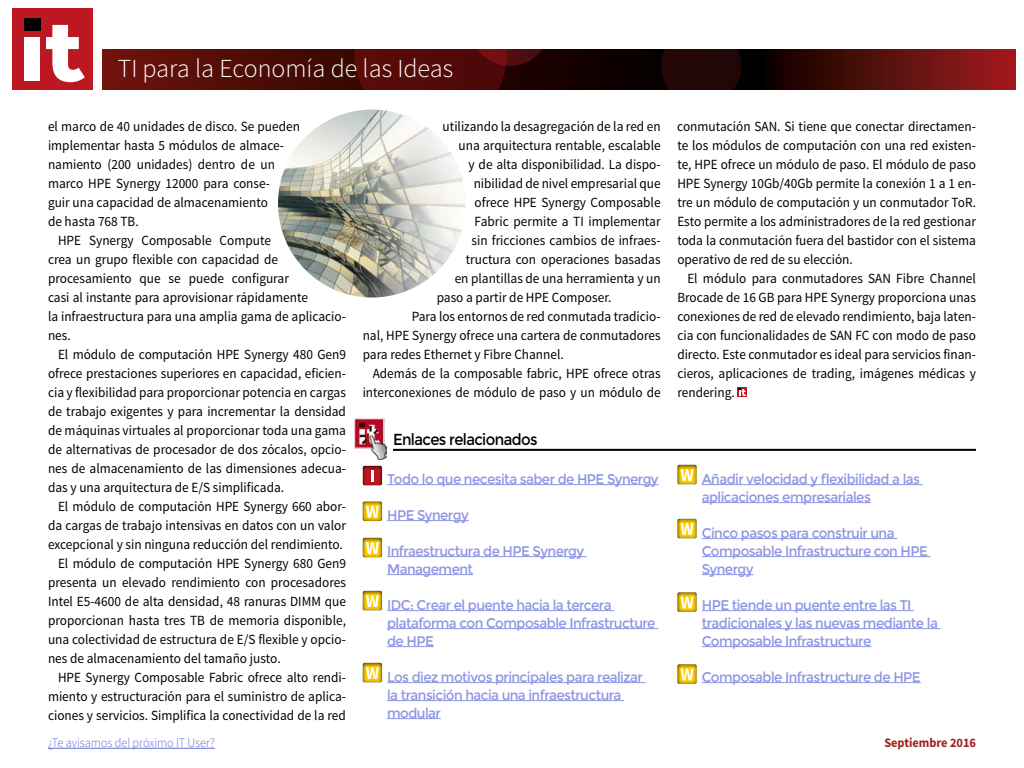
<style>
.page{position:relative;width:1024px;height:768px;background:#fff}
.page>*{position:absolute;margin:0;border:0;box-sizing:border-box;transform-origin:0 0}
.t1{font:300 26px "Source Sans Pro";color:#fff}
.t2{font:16px "Montserrat";letter-spacing:-.04em;color:#000;scale:.92 1}
.t3{font:14px/19px "Source Sans Pro";color:#000;text-align:justify;scale:.95 1}
.t4{font:14px/18px "Montserrat";letter-spacing:-.04em;color:#8d95e4;scale:.96 1}
.t5{font:300 13px "Source Sans Pro";letter-spacing:-.005em;color:#616cda;scale:.95 1}
.t6{font:700 13px "Source Sans Pro";letter-spacing:-.005em;color:#a0211f;scale:.95 1}
</style>
<div class="page">
<svg style="left:102px;top:49px;width:914px;height:41px;background:#460b07"></svg>
<svg style="left:355px;top:49px;width:195px;height:41px;background:#490808"></svg>
<div style="left:661px;top:49px;width:80px;height:41px;background:#230707"></div>
<div style="left:12px;top:9px;width:80px;height:81px;background:#bd1822"></div>
<div style="left:24px;top:19px;width:17px;height:12px;background:#000"></div>
<div style="left:25px;top:37px;width:15px;height:44px;background:#fff"></div>
<svg style="left:46px;top:25px;width:39px;height:57px"></svg>
<hr style="left:48px;top:748px;width:167px;height:1px;background:#616cda">
<svg style="left:737px;top:387px;width:10px;height:10px"></svg>
<svg style="left:739px;top:388px;width:7px;height:8px"></svg>
<hr style="left:702px;top:484px;width:221px;height:1px;background:#8d95e4">
<hr style="left:702px;top:502px;width:169px;height:1px;background:#8d95e4">
<hr style="left:702px;top:538px;width:195px;height:1px;background:#8d95e4">
<hr style="left:702px;top:556px;width:228px;height:1px;background:#8d95e4">
<hr style="left:702px;top:574px;width:51px;height:1px;background:#8d95e4">
<hr style="left:702px;top:610px;width:212px;height:1px;background:#8d95e4">
<hr style="left:702px;top:628px;width:239px;height:1px;background:#8d95e4">
<hr style="left:702px;top:646px;width:169px;height:1px;background:#8d95e4">
<hr style="left:702px;top:682px;width:219px;height:1px;background:#8d95e4">
<hr style="left:387px;top:484px;width:272px;height:1px;background:#8d95e4">
<hr style="left:387px;top:520px;width:82px;height:1px;background:#8d95e4">
<hr style="left:387px;top:556px;width:200px;height:1px;background:#8d95e4">
<hr style="left:387px;top:574px;width:86px;height:1px;background:#8d95e4">
<hr style="left:387px;top:610px;width:227px;height:1px;background:#8d95e4">
<hr style="left:387px;top:628px;width:271px;height:1px;background:#8d95e4">
<hr style="left:387px;top:646px;width:47px;height:1px;background:#8d95e4">
<hr style="left:387px;top:682px;width:258px;height:1px;background:#8d95e4">
<hr style="left:387px;top:700px;width:237px;height:1px;background:#8d95e4">
<hr style="left:387px;top:718px;width:54px;height:1px;background:#8d95e4">
<hr style="left:393px;top:449px;width:583px;height:2px;background:#000">
<img style="left:355px;top:418px;width:32px;height:40px">
<svg style="left:362px;top:458px;width:30px;height:28px"></svg>
<svg style="left:371px;top:470px;width:3px;height:12px"></svg>
<svg style="left:362px;top:501px;width:30px;height:21px"></svg>
<svg style="left:366px;top:506px;width:13px;height:12px"></svg>
<svg style="left:362px;top:537px;width:30px;height:21px"></svg>
<svg style="left:366px;top:542px;width:13px;height:12px"></svg>
<svg style="left:362px;top:590px;width:30px;height:21px"></svg>
<svg style="left:366px;top:595px;width:13px;height:12px"></svg>
<svg style="left:362px;top:662px;width:30px;height:21px"></svg>
<svg style="left:366px;top:667px;width:13px;height:12px"></svg>
<svg style="left:677px;top:664px;width:29px;height:20px"></svg>
<svg style="left:681px;top:669px;width:13px;height:11px"></svg>
<svg style="left:677px;top:464px;width:29px;height:21px"></svg>
<svg style="left:681px;top:469px;width:13px;height:12px"></svg>
<svg style="left:677px;top:518px;width:29px;height:21px"></svg>
<svg style="left:681px;top:523px;width:13px;height:12px"></svg>
<svg style="left:677px;top:592px;width:29px;height:20px"></svg>
<svg style="left:681px;top:597px;width:13px;height:11px"></svg>
<img style="left:278px;top:110px;width:188px;height:188px;border-radius:94px">
<h1 class="t1" style="left:118px;top:52px;width:337px">TI para la Economía de las Ideas</h1>
<p class="t3" style="left:48px;top:117px;width:267px">el marco de 40 unidades de disco. Se pueden</p>
<p class="t3" style="left:48px;top:136px;width:250px">implementar hasta 5 módulos de almace-</p>
<p class="t3" style="left:48px;top:155px;width:240px">namiento (200 unidades) dentro de un</p>
<p class="t3" style="left:48px;top:174px;width:235px">marco HPE Synergy 12000 para conse-</p>
<p class="t3" style="left:48px;top:193px;width:233px">guir una capacidad de almacenamiento</p>
<p class="t3" style="left:48px;top:212px;width:97px">de hasta 768 TB.</p>
<p class="t3" style="left:58px;top:231px;width:226px">HPE Synergy Composable Compute</p>
<p class="t3" style="left:48px;top:250px;width:244px">crea un grupo flexible con capacidad de</p>
<p class="t3" style="left:48px;top:269px;width:255px">procesamiento que se puede configurar</p>
<p class="t3" style="left:48px;top:288px;width:275px">casi al instante para aprovisionar rápidamente</p>
<p class="t3" style="left:48px;top:307px;width:315px">la infraestructura para una amplia gama de aplicacio-</p>
<p class="t3" style="left:48px;top:326px;width:25px">nes.</p>
<p class="t3" style="left:58px;top:345px;width:305px">El módulo de computación HPE Synergy 480 Gen9</p>
<p class="t3" style="left:48px;top:364px;width:315px">ofrece prestaciones superiores en capacidad, eficien-</p>
<p class="t3" style="left:48px;top:383px;width:315px">cia y flexibilidad para proporcionar potencia en cargas</p>
<p class="t3" style="left:48px;top:402px;width:315px">de trabajo exigentes y para incrementar la densidad</p>
<p class="t3" style="left:48px;top:421px;width:315px">de máquinas virtuales al proporcionar toda una gama</p>
<p class="t3" style="left:48px;top:440px;width:315px">de alternativas de procesador de dos zócalos, opcio-</p>
<p class="t3" style="left:48px;top:459px;width:315px">nes de almacenamiento de las dimensiones adecua-</p>
<p class="t3" style="left:48px;top:478px;width:250px">das y una arquitectura de E/S simplificada.</p>
<p class="t3" style="left:58px;top:497px;width:305px">El módulo de computación HPE Synergy 660 abor-</p>
<p class="t3" style="left:48px;top:516px;width:315px">da cargas de trabajo intensivas en datos con un valor</p>
<p class="t3" style="left:48px;top:535px;width:312px">excepcional y sin ninguna reducción del rendimiento.</p>
<p class="t3" style="left:58px;top:554px;width:305px">El módulo de computación HPE Synergy 680 Gen9</p>
<p class="t3" style="left:48px;top:573px;width:315px">presenta un elevado rendimiento con procesadores</p>
<p class="t3" style="left:48px;top:592px;width:315px">Intel E5-4600 de alta densidad, 48 ranuras DIMM que</p>
<p class="t3" style="left:48px;top:611px;width:315px">proporcionan hasta tres TB de memoria disponible,</p>
<p class="t3" style="left:48px;top:630px;width:315px">una colectividad de estructura de E/S flexible y opcio-</p>
<p class="t3" style="left:48px;top:649px;width:246px">nes de almacenamiento del tamaño justo.</p>
<p class="t3" style="left:58px;top:668px;width:305px">HPE Synergy Composable Fabric ofrece alto rendi-</p>
<p class="t3" style="left:48px;top:687px;width:315px">miento y estructuración para el suministro de aplica-</p>
<p class="t3" style="left:48px;top:706px;width:315px">ciones y servicios. Simplifica la conectividad de la red</p>
<p class="t3" style="left:443px;top:117px;width:231px">utilizando la desagregación de la red en</p>
<p class="t3" style="left:459px;top:136px;width:214px">una arquitectura rentable, escalable</p>
<p class="t3" style="left:469px;top:155px;width:204px">y de alta disponibilidad. La dispo-</p>
<p class="t3" style="left:474px;top:174px;width:198px">nibilidad de nivel empresarial que</p>
<p class="t3" style="left:475px;top:193px;width:197px">ofrece HPE Synergy Composable</p>
<p class="t3" style="left:475px;top:212px;width:197px">Fabric permite a TI implementar</p>
<p class="t3" style="left:472px;top:231px;width:200px">sin fricciones cambios de infraes-</p>
<p class="t3" style="left:466px;top:250px;width:207px">tructura con operaciones basadas</p>
<p class="t3" style="left:455px;top:269px;width:218px">en plantillas de una herramienta y un</p>
<p class="t3" style="left:437px;top:288px;width:186px">paso a partir de HPE Composer.</p>
<p class="t3" style="left:412px;top:307px;width:264px">Para los entornos de red conmutada tradicio-</p>
<p class="t3" style="left:363px;top:326px;width:315px">nal, HPE Synergy ofrece una cartera de conmutadores</p>
<p class="t3" style="left:363px;top:345px;width:213px">para redes Ethernet y Fibre Channel.</p>
<p class="t3" style="left:373px;top:364px;width:305px">Además de la composable fabric, HPE ofrece otras</p>
<p class="t3" style="left:363px;top:383px;width:315px">interconexiones de módulo de paso y un módulo de</p>
<p class="t2" style="left:393px;top:430px;width:159px">Enlaces relacionados</p>
<p class="t4" style="left:387px;top:470px;width:284px">Todo lo que necesita saber de HPE Synergy</p>
<p class="t4" style="left:387px;top:506px;width:87px">HPE Synergy</p>
<p class="t4" style="left:387px;top:542px;width:207px">Infraestructura de HPE Synergy<br>Management</p>
<p class="t4" style="left:387px;top:596px;width:281px">IDC: Crear el puente hacia la tercera plataforma con Composable Infrastructure de HPE</p>
<p class="t4" style="left:387px;top:668px;width:268px">Los diez motivos principales para realizar la transición hacia una infraestructura modular</p>
<p class="t3" style="left:677px;top:117px;width:316px">conmutación SAN. Si tiene que conectar directamen&shy;te los módulos de computación con una red existen&shy;te, HPE ofrece un módulo de paso. El módulo de paso HPE Synergy 10Gb/40Gb permite la conexión 1 a 1 en&shy;tre un módulo de computación y un conmutador ToR.<br>Esto permite a los administradores de la red gestionar toda la conmutación fuera del bastidor con el sistema operativo de red de su elección.</p>
<p class="t3" style="left:677px;top:269px;width:316px;text-indent:10px">El módulo para conmutadores SAN Fibre Channel Brocade de 16 GB para HPE Synergy proporciona unas conexiones de red de elevado rendimiento, baja laten&shy;cia con funcionalidades de SAN FC con modo de paso directo. Este conmutador es ideal para servicios finan&shy;cieros, aplicaciones de trading, imágenes médicas y rendering.</p>
<p class="t4" style="left:702px;top:470px;width:229px">Añadir velocidad y flexibilidad a las aplicaciones empresariales</p>
<p class="t4" style="left:702px;top:524px;width:237px">Cinco pasos para construir una<br>Composable Infrastructure con HPE<br>Synergy</p>
<p class="t4" style="left:702px;top:596px;width:247px">HPE tiende un puente entre las TI tradicionales y las nuevas mediante la<br>Composable Infrastructure</p>
<p class="t4" style="left:702px;top:668px;width:230px">Composable Infrastructure de HPE</p>
<p class="t5" style="left:48px;top:735px;width:177px">¿Te avisamos del próximo IT User?</p>
<p class="t6" style="left:885px;top:734px;width:98px">Septiembre 2016</p>
</div>
